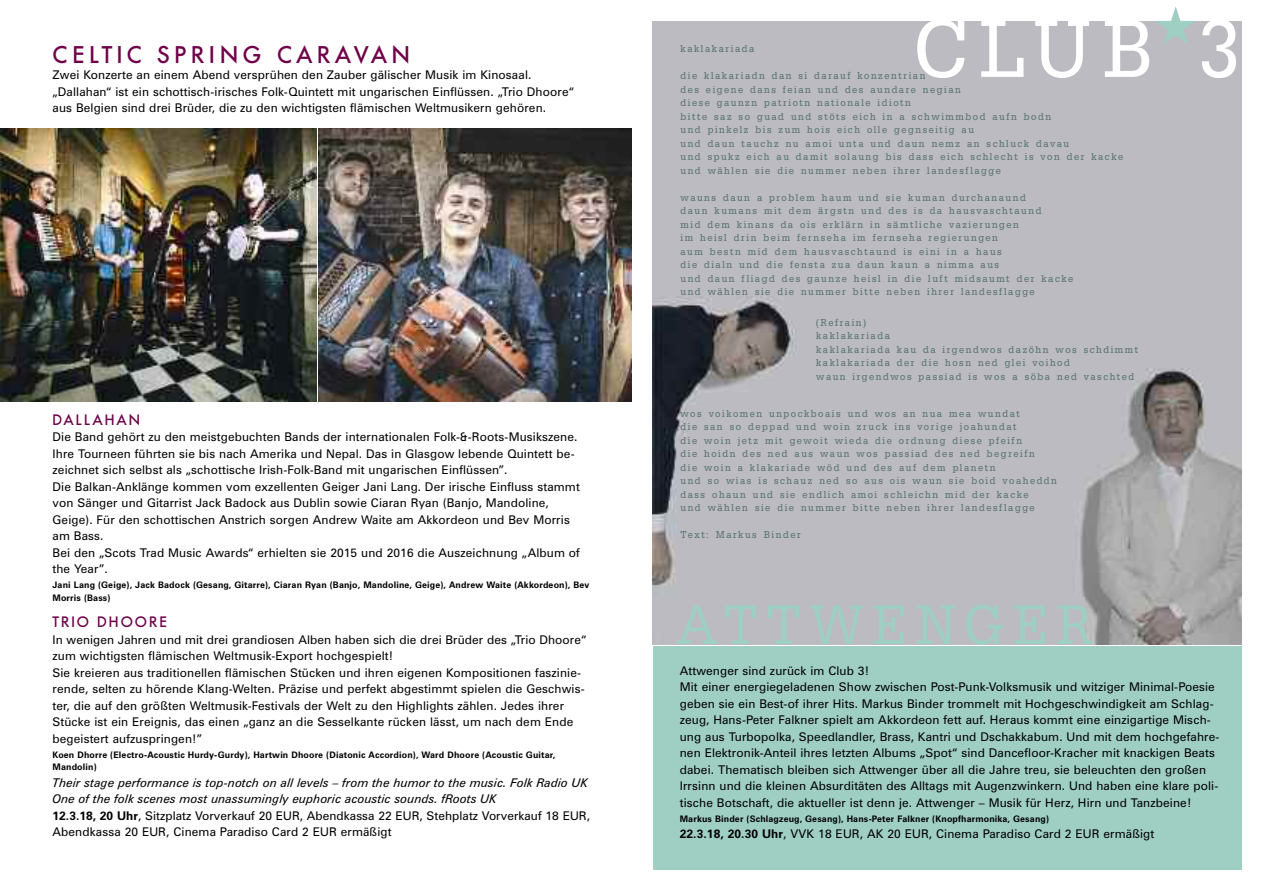
<style>
.page{position:relative;width:1263px;height:893px;background:#fff}
.page>*{position:absolute;margin:0;border:0;box-sizing:border-box;transform-origin:0 0}
.t1{font:84.75px "URW Egyptienne T Regu Extr Narr";color:#fff}
.t2{font:58.2px "URW Egyptienne T Regu Extr Narr";letter-spacing:.15em;color:#9fcec3}
.t3{font:500 24px "Futura BQ";letter-spacing:.17em;color:#6f0049}
.t4{font:500 15px "Futura BQ";letter-spacing:.115em;color:#6f0049}
.t5{font:12px/16.5px "Zurich BT";letter-spacing:.01em;color:#000}
.t6{font:italic 12px/16.5px "Zurich BT";color:#000}
.t7{font:10.5px/13.5px "URW Egyptienne T Regu Extr Narr";letter-spacing:.15em;color:#5a746e}
.t8{font:700 9px/12.8px "Zurich BT";letter-spacing:.015em;color:#000}
.s1{font-weight:700;font-style:normal}
.s2{font-style:normal}
.s3{font-weight:700}
</style>
<div class="page">
<img style="left:653px;top:21px;width:589px;height:623px">
<div style="left:653px;top:646px;width:589px;height:224px;background:#9fcec3"></div>
<img style="left:0;top:129px;width:317px;height:272px">
<img style="left:319px;top:129px;width:312px;height:272px">
<svg style="left:1155px;top:21px;width:41px;height:23px"></svg>
<h3 class="t3" style="left:53px;top:41px;width:359px">CELTIC SPRING CARAVAN</h3>
<p class="t5" style="left:53px;top:68px;width:523px">Zwei Konzerte an einem Abend versprühen den Zauber gälischer Musik im Kinosaal. „Dallahan“ ist ein schottisch-irisches Folk-Quintett mit ungarischen Einflüssen. „Trio Dhoore“ aus Belgien sind drei Brüder, die zu den wichtigsten flämischen Weltmusikern gehören.</p>
<p class="t4" style="left:53px;top:411px;width:89px">DALLAHAN</p>
<p class="t5" style="left:52px;top:430px;width:529px">Die Band gehört zu den meistgebuchten Bands der internationalen Folk-&amp;-Roots-Musikszene.<br>Ihre Tourneen führten sie bis nach Amerika und Nepal. Das in Glasgow lebende Quintett be&shy;zeichnet sich selbst als „schottische Irish-Folk-Band mit ungarischen Einflüssen”.<br>Die Balkan-Anklänge kommen vom exzellenten Geiger Jani Lang. Der irische Einfluss stammt von Sänger und Gitarrist Jack Badock aus Dublin sowie Ciaran Ryan (Banjo, Mandoline, Geige). Für den schottischen Anstrich sorgen Andrew Waite am Akkordeon und Bev Morris am Bass.<br>Bei den „Scots Trad Music Awards“ erhielten sie 2015 und 2016 die Auszeichnung „Album of the Year”.</p>
<p class="t8" style="left:53px;top:579px;width:538px">Jani Lang (Geige), Jack Badock (Gesang, Gitarre), Ciaran Ryan (Banjo, Mandoline, Geige), Andrew Waite (Akkordeon), Bev<br>Morris (Bass)</p>
<p class="t4" style="left:53px;top:613px;width:116px">TRIO DHOORE</p>
<p class="t5" style="left:52px;top:632px;width:535px">In wenigen Jahren und mit drei grandiosen Alben haben sich die drei Brüder des „Trio Dhoore“ zum wichtigsten flämischen Weltmusik-Export hochgespielt!<br>Sie kreieren aus traditionellen flämischen Stücken und ihren eigenen Kompositionen faszinie&shy;rende, selten zu hörende Klang-Welten. Präzise und perfekt abgestimmt spielen die Geschwis&shy;ter, die auf den größten Weltmusik-Festivals der Welt zu den Highlights zählen. Jedes ihrer Stücke ist ein Ereignis, das einen „ganz an die Sesselkante rücken lässt, um nach dem Ende begeistert aufzuspringen!”</p>
<p class="t8" style="left:53px;top:749px;width:504px">Koen Dhorre (Electro-Acoustic Hurdy-Gurdy), Hartwin Dhoore (Diatonic Accordion), Ward Dhoore (Acoustic Guitar,<br>Mandolin)</p>
<p class="t6" style="left:53px;top:775px;width:539px">Their stage performance is top-notch on all levels – from the humor to the music. Folk Radio UK One of the folk scenes most unassumingly euphoric acoustic sounds. fRoots UK<br><span class="s1">12.3.18, 20 Uhr</span><span class="s2">, Sitzplatz Vorverkauf 20 EUR, Abendkassa 22 EUR, Stehplatz Vorverkauf 18 EUR, Abendkassa 20 EUR, Cinema Paradiso Card 2 EUR ermäßigt</span></p>
<h1 class="t1" style="left:914px;top:-2px;width:327px">CLUB 3</h1>
<p class="t7" style="left:680px;top:42px;width:75px">kaklakariada</p>
<p class="t7" style="left:680px;top:69px;width:444px">die klakariadn dan si darauf konzentrian<br>des eigene dans feian und des aundare negian<br>diese gaunzn patriotn nationale idiotn<br>bitte saz so guad und stöts eich in a schwimmbod aufn bodn<br>und pinkelz bis zum hois eich olle gegnseitig au<br>und daun tauchz nu amoi unta und daun nemz an schluck davau<br>und spukz eich au damit solaung bis dass eich schlecht is von der kacke und wählen sie die nummer neben ihrer landesflagge</p>
<p class="t7" style="left:680px;top:190px;width:394px">wauns daun a problem haum und sie kuman durchanaund<br>daun kumans mit dem ärgstn und des is da hausvaschtaund<br>mid dem kinans da ois erklärn in sämtliche vazierungen<br>im heisl drin beim fernseha im fernseha regierungen<br>aum bestn mid dem hausvaschtaund is eini in a haus<br>die dialn und die fensta zua daun kaun a nimma aus<br>und daun fliagd des gaunze heisl in die luft midsaumt der kacke und wählen sie die nummer bitte neben ihrer landesflagge</p>
<p class="t7" style="left:816px;top:315px;width:324px">(Refrain)<br>kaklakariada<br>kaklakariada kau da irgendwos dazöhn wos schdimmt kaklakariada der die hosn ned glei voihod<br>waun irgendwos passiad is wos a söba ned vaschted</p>
<p class="t7" style="left:680px;top:406px;width:378px">wos voikomen unpockboais und wos an nua mea wundat<br>die san so deppad und woin zruck ins vorige joahundat<br>die woin jetz mit gewoit wieda die ordnung diese pfeifn<br>die hoidn des ned aus waun wos passiad des ned begreifn<br>die woin a klakariade wöd und des auf dem planetn<br>und so wias is schauz ned so aus ois waun sie boid voaheddn dass ohaun und sie endlich amoi schleichn mid der kacke<br>und wählen sie die nummer bitte neben ihrer landesflagge</p>
<p class="t7" style="left:680px;top:528px;width:122px">Text: Markus Binder</p>
<h2 class="t2" style="left:676px;top:590px;width:417px">ATTWENGER</h2>
<p class="t5" style="left:680px;top:663px;width:541px">Attwenger sind zurück im Club 3!<br>Mit einer energiegeladenen Show zwischen Post-Punk-Volksmusik und witziger Minimal-Poesie geben sie ein Best-of ihrer Hits. Markus Binder trommelt mit Hochgeschwindigkeit am Schlag&shy;zeug, Hans-Peter Falkner spielt am Akkordeon fett auf. Heraus kommt eine einzigartige Misch&shy;ung aus Turbopolka, Speedlandler, Brass, Kantri und Dschakkabum. Und mit dem hochgefahre&shy;nen Elektronik-Anteil ihres letzten Albums „Spot“ sind Dancefloor-Kracher mit knackigen Beats dabei. Thematisch bleiben sich Attwenger über all die Jahre treu, sie beleuchten den großen Irrsinn und die kleinen Absurditäten des Alltags mit Augenzwinkern. Und haben eine klare poli&shy;tische Botschaft, die aktueller ist denn je. Attwenger – Musik für Herz, Hirn und Tanzbeine!</p>
<p class="t8" style="left:680px;top:813px;width:371px">Markus Binder (Schlagzeug, Gesang), Hans-Peter Falkner (Knopfharmonika, Gesang)</p>
<p class="t5" style="left:680px;top:827px;width:476px"><span class="s3">22.3.18, 20.30 Uhr</span>, VVK 18 EUR, AK 20 EUR, Cinema Paradiso Card 2 EUR ermäßigt</p>
</div>
